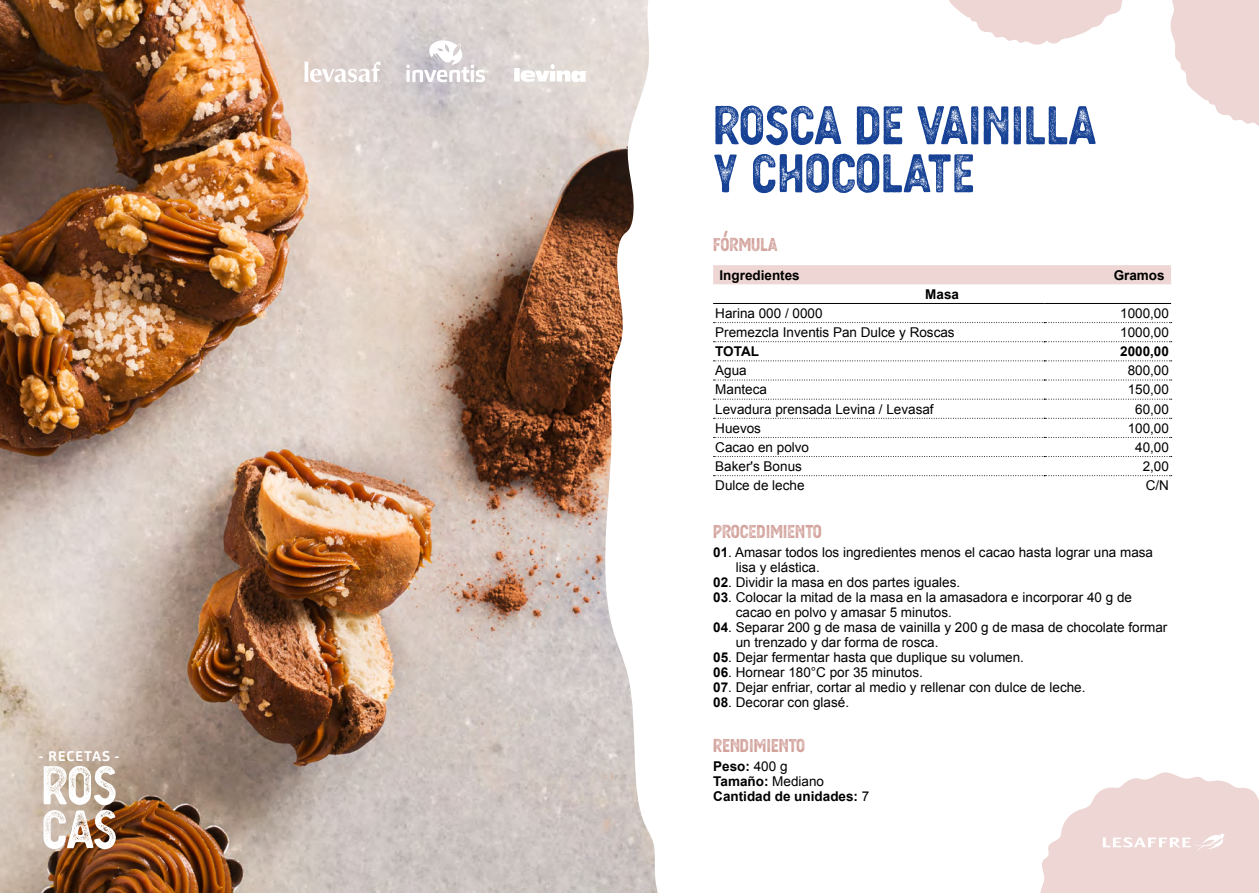
<style>
.page{position:relative;width:1259px;height:893px;background:#fff}
.page>*{position:absolute;margin:0;border:0;box-sizing:border-box;transform-origin:0 0}
.t1{font:52.5px/48.2px "Berringer Aged";color:#164194}
.t2{font:52.2px/44px "Berringer Aged";letter-spacing:-.015em;color:#fff}
.t3{font:18px "Berringer Aged";color:#d2a19a}
.t4{font:700 13.95px "Carnas";letter-spacing:.05em;color:#fff}
.t5{font:13.5px/15px "Arial";color:#000}
.t6{font:700 13.5px/15px "Arial";color:#000}
.s1{font-weight:700}
.s2{font-weight:400}
</style>
<div class="page">
<img style="left:0;top:0;width:604px;height:893px">
<svg style="left:604px;top:0;width:569px;height:893px"></svg>
<svg style="left:1170px;top:0;width:89px;height:128px"></svg>
<svg style="left:931px;top:0;width:209px;height:45px"></svg>
<div style="left:713px;top:265px;width:458px;height:19px;background:#edd6d4"></div>
<svg style="left:713px;top:322px;width:458px;height:1px"></svg>
<svg style="left:713px;top:360px;width:458px;height:1px"></svg>
<svg style="left:713px;top:380px;width:458px;height:1px"></svg>
<svg style="left:713px;top:399px;width:458px;height:1px"></svg>
<svg style="left:713px;top:341px;width:458px;height:1px"></svg>
<svg style="left:713px;top:418px;width:458px;height:1px"></svg>
<svg style="left:713px;top:437px;width:458px;height:1px"></svg>
<svg style="left:713px;top:456px;width:458px;height:1px"></svg>
<svg style="left:713px;top:475px;width:458px;height:1px"></svg>
<hr style="left:713px;top:303px;width:331px;height:1px;background:#000">
<hr style="left:1044px;top:303px;width:127px;height:1px;background:#000">
<svg style="left:406px;top:39px;width:82px;height:43px"></svg>
<div style="left:514px;top:68px;width:6px;height:13px;background:#fff"></div>
<svg style="left:520px;top:64px;width:67px;height:19px"></svg>
<svg style="left:304px;top:61px;width:76px;height:21px"></svg>
<svg style="left:1039px;top:772px;width:220px;height:121px"></svg>
<p class="t4" style="left:39px;top:747px;width:82px">- RECETAS -</p>
<h2 class="t2" style="left:41px;top:763px;width:77px">ROS<br>CAS</h2>
<h1 class="t1" style="left:713px;top:101px;width:384px">ROSCA DE VAINILLA<br>Y CHOCOLATE</h1>
<h3 class="t3" style="left:713px;top:231px;width:66px">FÓRMULA</h3>
<p class="t6" style="left:719px;top:268px;width:82px">Ingredientes</p>
<p class="t6" style="left:1113px;top:268px;width:53px">Gramos</p>
<p class="t6" style="left:925px;top:287px;width:35px">Masa</p>
<p class="t5" style="left:715px;top:306px;width:109px">Harina 000 / 0000</p>
<p class="t5" style="left:1120px;top:306px;width:50px">1000,00</p>
<p class="t5" style="left:715px;top:325px;width:241px">Premezcla Inventis Pan Dulce y Roscas</p>
<p class="t5" style="left:1120px;top:325px;width:50px">1000,00</p>
<p class="t6" style="left:715px;top:344px;width:45px">TOTAL</p>
<p class="t6" style="left:1120px;top:344px;width:50px">2000,00</p>
<p class="t5" style="left:715px;top:363px;width:33px">Agua</p>
<p class="t5" style="left:1127px;top:363px;width:43px">800,00</p>
<p class="t5" style="left:715px;top:382px;width:53px">Manteca</p>
<p class="t5" style="left:1127px;top:382px;width:43px">150,00</p>
<p class="t5" style="left:715px;top:401px;width:220px">Levadura prensada Levina / Levasaf</p>
<p class="t5" style="left:1135px;top:401px;width:35px">60,00</p>
<p class="t5" style="left:715px;top:421px;width:47px">Huevos</p>
<p class="t5" style="left:1127px;top:421px;width:43px">100,00</p>
<p class="t5" style="left:715px;top:440px;width:95px">Cacao en polvo</p>
<p class="t5" style="left:1135px;top:440px;width:35px">40,00</p>
<p class="t5" style="left:715px;top:459px;width:88px">Baker's Bonus</p>
<p class="t5" style="left:1142px;top:459px;width:28px">2,00</p>
<p class="t5" style="left:715px;top:478px;width:91px">Dulce de leche</p>
<p class="t5" style="left:1145px;top:478px;width:25px">C/N</p>
<h3 class="t3" style="left:713px;top:517px;width:110px">PROCEDIMIENTO</h3>
<p class="t5" style="left:736px;top:545px;width:419px;text-indent:-23px"><span class="s1">01</span>. Amasar todos los ingredientes menos el cacao hasta lograr una masa lisa y elástica.</p>
<p class="t5" style="left:713px;top:575px;width:248px"><span class="s1">02</span>. Dividir la masa en dos partes iguales.</p>
<p class="t5" style="left:736px;top:590px;width:398px;text-indent:-23px"><span class="s1">03</span>. Colocar la mitad de la masa en la amasadora e incorporar 40 g de cacao en polvo y amasar 5 minutos.</p>
<p class="t5" style="left:736px;top:620px;width:433px;text-indent:-23px"><span class="s1">04</span>. Separar 200 g de masa de vainilla y 200 g de masa de chocolate formar un trenzado y dar forma de rosca.</p>
<p class="t5" style="left:713px;top:650px;width:312px"><span class="s1">05</span>. Dejar fermentar hasta que duplique su volumen.</p>
<p class="t5" style="left:713px;top:665px;width:211px"><span class="s1">06</span>. Hornear 180°C por 35 minutos.</p>
<p class="t5" style="left:713px;top:680px;width:374px"><span class="s1">07</span>. Dejar enfriar, cortar al medio y rellenar con dulce de leche.</p>
<p class="t5" style="left:713px;top:695px;width:137px"><span class="s1">08</span>. Decorar con glasé.</p>
<h3 class="t3" style="left:713px;top:731px;width:93px">RENDIMIENTO</h3>
<p class="t6" style="left:713px;top:759px;width:158px">Peso: <span class="s2">400 g<br></span>Tamaño: <span class="s2">Mediano<br></span>Cantidad de unidades: <span class="s2">7</span></p>
</div>
